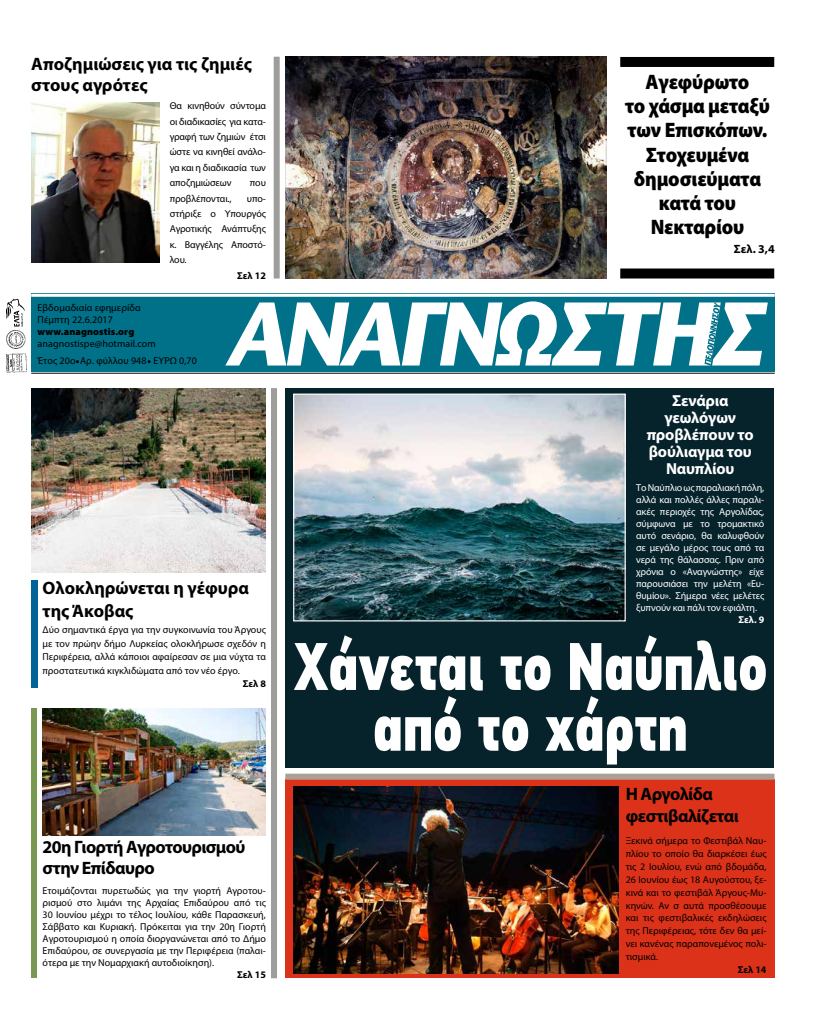
<style>
.page{position:relative;width:823px;height:1035px;background:#fff}
.page>*{position:absolute;margin:0;border:0;box-sizing:border-box;transform-origin:0 0}
.t1{font:900 67.3px/60.7px "PF Din Text Pro";letter-spacing:-.01em;color:#fff;text-align:center;scale:.77 1}
.t2{font:900 21px/24.3px "Myriad Pro";letter-spacing:-.01em;color:#000;text-align:center;scale:.93 1}
.t3{font:700 18px/23px "Myriad Pro";letter-spacing:-.01em;color:#000}
.t4{font:700 18px/21px "Myriad Pro";letter-spacing:-.03em;color:#000}
.t5{font:700 16px/17px "Myriad Pro";letter-spacing:-.01em;color:#fff;text-align:center}
.t6{font:700 12px "Myriad Pro";color:#000}
.t7{font:10px/15.4px "Myriad Pro";color:#000;text-align:justify}
.t8{font:10px/12px "Myriad Pro";letter-spacing:-.01em;color:#fff;text-align:justify}
.t9{font:700 10px "Myriad Pro";color:#000}
.t10{font:900 10px "Myriad Pro";letter-spacing:.01em;color:#000}
.t11{font:700 10px "Myriad Pro";color:#fff}
</style>
<div class="page">
<div style="left:285px;top:779px;width:489px;height:199px;background:#dd321a"></div>
<div style="left:285px;top:388px;width:488px;height:379px;background:#06232c"></div>
<img style="left:285px;top:57px;width:321px;height:221px">
<div style="left:285px;top:773px;width:489px;height:6px;background:#aaa095"></div>
<div style="left:31px;top:293px;width:743px;height:78px;background:#007188"></div>
<hr style="left:31px;top:373px;width:743px;height:1px;background:#000">
<hr style="left:31px;top:294px;width:743px;height:3px;background:#fff">
<div style="left:271px;top:388px;width:6px;height:590px;background:#9d9d9c"></div>
<div style="left:273px;top:57px;width:6px;height:221px;background:#9d9d9c"></div>
<img style="left:6px;top:298px;width:21px;height:75px">
<svg style="left:16px;top:355px;width:3px;height:15px"></svg>
<svg style="left:225px;top:301px;width:542px;height:64px"></svg>
<div style="left:31px;top:580px;width:7px;height:107px;background:#006499"></div>
<div style="left:31px;top:708px;width:6px;height:270px;background:#799851"></div>
<img style="left:31px;top:389px;width:235px;height:184px">
<div style="left:620px;top:57px;width:153px;height:10px;background:#000"></div>
<div style="left:620px;top:268px;width:153px;height:10px;background:#000"></div>
<img style="left:295px;top:395px;width:328px;height:224px">
<div style="left:293px;top:393px;width:332px;height:228px;border:1px solid #fff"></div>
<img style="left:31px;top:103px;width:129px;height:160px">
<img style="left:43px;top:708px;width:223px;height:127px">
<img style="left:293px;top:786px;width:325px;height:187px">
<h3 class="t3" style="left:31px;top:54px;width:222px;line-height:20.4px">Αποζημιώσεις για τις ζημιές στους αγρότες</h3>
<p class="t7" style="left:170px;top:98px;width:98px">Θα κινηθούν σύντομα οι διαδικασίες για κατα&shy;γραφή των ζημιών έτσι ώστε να κινηθεί ανάλο&shy;γα και η διαδικασία των αποζημιώσεων</p>
<p class="t7" style="left:250px;top:175px;width:18px">που</p>
<p class="t7" style="left:170px;top:190px;width:63px">προβλέπονται.,</p>
<p class="t7" style="left:170px;top:190px;width:98px;text-indent:77px">υπο&shy;στήριξε ο Υπουργός Αγροτικής Ανάπτυξης κ. Βαγγέλης Αποστό&shy;λου.</p>
<p class="t9" style="left:237px;top:269px;width:30px">Σελ 12</p>
<p class="t7" style="left:38px;top:301px;width:104px;line-height:12px">Eβδομαδιαία εφημερίδα<br>Πέμπτη 22.6.2017</p>
<p class="t10" style="left:38px;top:325px;width:98px">www.anagnostis.org</p>
<p class="t7" style="left:38px;top:334px;width:161px;line-height:17.2px">anagnostispe@hotmail.com<br>Έτος 20ο Αρ. φύλλου 948 ΕΥΡΩ 0,70</p>
<h3 class="t3" style="left:43px;top:576px;width:208px">Ολοκληρώνεται η γέφυρα της Άκοβας</h3>
<p class="t7" style="left:43px;top:623px;width:225px;line-height:13.5px">Δύο σημαντικά έργα για την συγκοινωνία του Άργους με τον πρώην δήμο Λυρκείας ολοκλήρωσε σχεδόν η Περιφέρεια, αλλά κάποιοι αφαίρεσαν σε μια νύχτα τα προστατευτικά κιγκλιδώματα από τον νέο έργο.</p>
<p class="t9" style="left:242px;top:677px;width:25px">Σελ 8</p>
<h3 class="t4" style="left:43px;top:835px;width:204px">20η Γιορτή Αγροτουρισμού στην Επίδαυρο</h3>
<p class="t7" style="left:43px;top:884px;width:225px;line-height:12px">Ετοιμάζονται πυρετωδώς για την γιορτή Αγροτου&shy;ρισμού στο λιμάνι της Αρχαίας Επιδαύρου από τις 30 Ιουνίου μέχρι το τέλος Ιουλίου, κάθε Παρασκευή, Σάββατο και Κυριακή. Πρόκειται για την 20η Γιορτή Αγροτουρισμού η οποία διοργανώνεται από το Δήμο Επιδαύρου, σε συνεργασία με την Περιφέρεια (παλαι&shy;ότερα με την Νομαρχιακή αυτοδιοίκηση).</p>
<p class="t9" style="left:237px;top:968px;width:30px">Σελ 15</p>
<h2 class="t2" style="left:624px;top:69px;width:157px">Αγεφύρωτο<br>το χάσμα μεταξύ των Επισκόπων.<br>Στοχευμένα δημοσιεύματα κατά του<br>Νεκταρίου</h2>
<p class="t6" style="left:733px;top:241px;width:42px">Σελ. 3,4</p>
<h3 class="t5" style="left:646px;top:391px;width:108px">Σενάρια γεωλόγων προβλέπουν το βούλιαγμα του<br>Ναυπλίου</h3>
<p class="t8" style="left:635px;top:482px;width:129px">Το Ναύπλιο ως παραλιακή πόλη, αλλά και πολλές άλλες παραλι&shy;ακές περιοχές της Αργολίδας, σύμφωνα με το τρομακτικό αυτό σενάριο, θα καλυφθούν σε μεγάλο μέρος τους από τα νερά της θάλασσας. Πριν από χρόνια ο «Αναγνώστης» είχε παρουσιάσει την μελέτη «Ευ&shy;θυμίου». Σήμερα νέες μελέτες ξυπνούν και πάλι τον εφιάλτη.</p>
<p class="t11" style="left:738px;top:613px;width:27px">Σελ. 9</p>
<h1 class="t1" style="left:293px;top:638px;width:617px">Χάνεται το Ναύπλιο από το χάρτη</h1>
<h3 class="t4" style="left:625px;top:781px;width:114px;line-height:22.6px">Η Αργολίδα φεστιβαλίζεται</h3>
<p class="t7" style="left:625px;top:833px;width:142px;line-height:13px">Ξεκινά σήμερα το Φεστιβάλ Ναυ&shy;πλίου το οποίο θα διαρκέσει έως τις 2 Ιουλίου, ενώ από βδομάδα, 26 Ιουνίου έως 18 Αυγούστου, ξε&shy;κινά και το φεστιβάλ Άργους-Μυ&shy;κηνών. Αν σ αυτά προσθέσουμε και τις φεστιβαλικές εκδηλώσεις της Περιφέρειας, τότε δεν θα μεί&shy;νει κανένας παραπονεμένος πολι&shy;τισμικά.</p>
<p class="t9" style="left:737px;top:963px;width:30px">Σελ 14</p>
</div>
